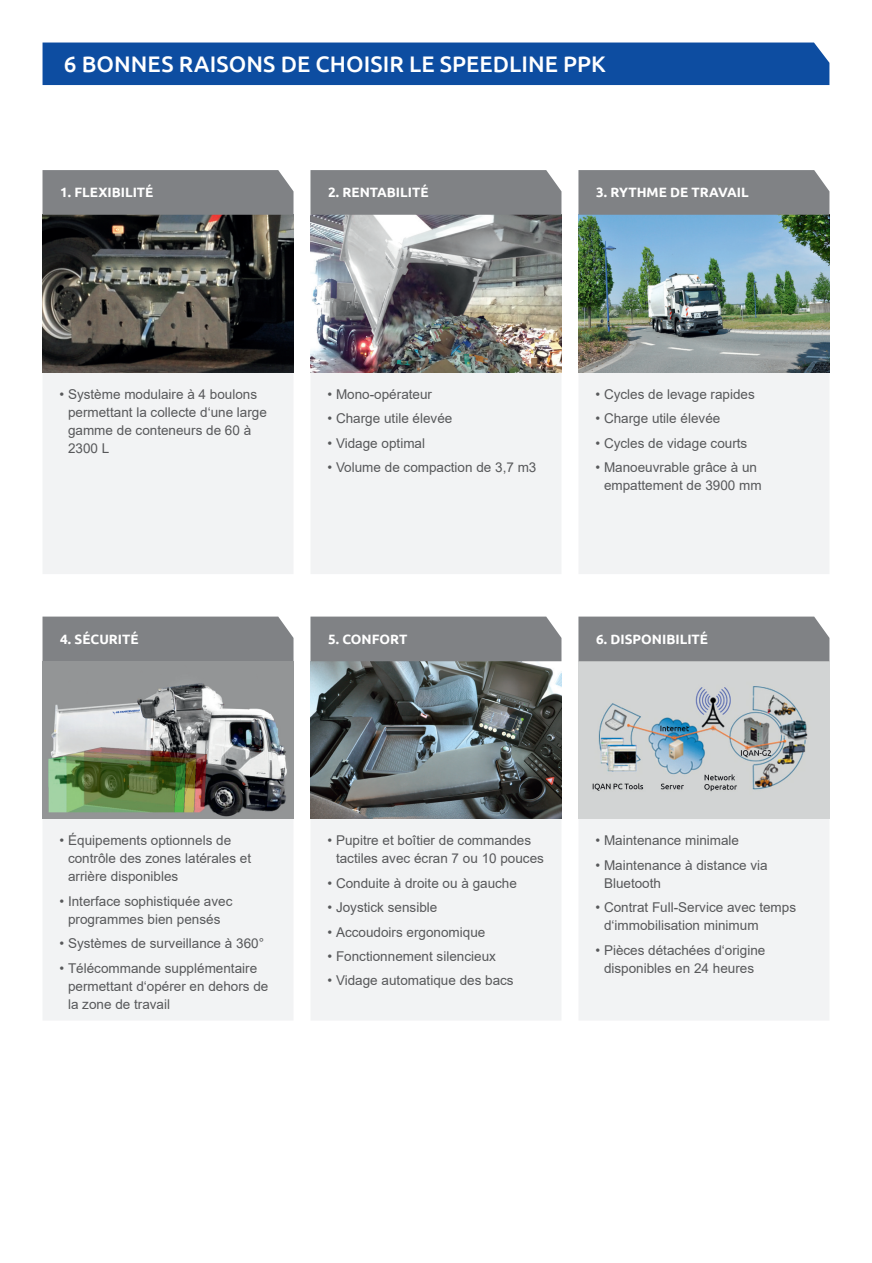
<style>
.page{position:relative;width:872px;height:1263px;background:#fff}
.page>*{position:absolute;margin:0;border:0;box-sizing:border-box;transform-origin:0 0}
.h2_links{font:500 22.5px "Ubuntu";letter-spacing:.005em;color:#fff}
.copy_9_12_aufzaehlun{font:13.5px/18px "Arial";color:#57585a}
.t1{font:700 13.5px "Ubuntu";color:#fff}
</style>
<div class="page">
<div style="left:43px;top:43px;width:786px;height:42px;background:#0d4da1"></div>
<div style="left:579px;top:819px;width:250px;height:201px;background:#f2f3f4"></div>
<img style="left:578px;top:661px;width:251px;height:158px">
<div style="left:578px;top:617px;width:251px;height:44px;background:#808285"></div>
<div style="left:311px;top:819px;width:250px;height:201px;background:#f2f3f4"></div>
<div style="left:43px;top:819px;width:250px;height:201px;background:#f2f3f4"></div>
<img style="left:310px;top:661px;width:251px;height:158px">
<div style="left:310px;top:617px;width:251px;height:44px;background:#808285"></div>
<div style="left:578px;top:372px;width:251px;height:202px;background:#f2f3f4"></div>
<div style="left:43px;top:617px;width:250px;height:44px;background:#808285"></div>
<div style="left:310px;top:372px;width:251px;height:202px;background:#f2f3f4"></div>
<img style="left:578px;top:215px;width:251px;height:157px">
<div style="left:43px;top:372px;width:250px;height:202px;background:#f2f3f4"></div>
<img style="left:43px;top:215px;width:250px;height:157px">
<div style="left:43px;top:170px;width:250px;height:45px;background:#808285"></div>
<div style="left:578px;top:170px;width:251px;height:45px;background:#808285"></div>
<img style="left:310px;top:215px;width:251px;height:157px">
<div style="left:310px;top:170px;width:251px;height:45px;background:#808285"></div>
<img style="left:43px;top:661px;width:250px;height:158px">
<p class="h2_links" style="left:64px;top:50px;width:543px">6 BONNES RAISONS DE CHOISIR LE SPEEDLINE PPK</p>
<p class="t1" style="left:60px;top:184px;width:95px">1. FLEXIBILITÉ</p>
<p class="t1" style="left:328px;top:184px;width:102px">2. RENTABILITÉ</p>
<p class="t1" style="left:596px;top:184px;width:154px">3. RYTHME DE TRAVAIL</p>
<p class="copy_9_12_aufzaehlun" style="left:68px;top:385px;width:200px;text-indent:-9px">• Système modulaire à 4 boulons permettant la collecte d‘une large gamme de conteneurs de 60 à<br>2300 L</p>
<p class="t1" style="left:60px;top:631px;width:80px">4. SÉCURITÉ</p>
<p class="copy_9_12_aufzaehlun" style="left:327px;top:385px;width:106px">• Mono-opérateur</p>
<p class="copy_9_12_aufzaehlun" style="left:327px;top:409px;width:126px">• Charge utile élevée</p>
<p class="copy_9_12_aufzaehlun" style="left:327px;top:434px;width:99px">• Vidage optimal</p>
<p class="copy_9_12_aufzaehlun" style="left:327px;top:458px;width:210px">• Volume de compaction de 3,7 m3</p>
<p class="t1" style="left:328px;top:631px;width:80px">5. CONFORT</p>
<p class="copy_9_12_aufzaehlun" style="left:595px;top:385px;width:161px">• Cycles de levage rapides</p>
<p class="copy_9_12_aufzaehlun" style="left:595px;top:409px;width:126px">• Charge utile élevée</p>
<p class="copy_9_12_aufzaehlun" style="left:595px;top:434px;width:153px">• Cycles de vidage courts</p>
<p class="copy_9_12_aufzaehlun" style="left:604px;top:458px;width:159px;text-indent:-9px">• Manoeuvrable grâce à un empattement de 3900 mm</p>
<p class="t1" style="left:596px;top:631px;width:113px">6. DISPONIBILITÉ</p>
<p class="copy_9_12_aufzaehlun" style="left:68px;top:832px;width:185px;text-indent:-9px">• Équipements optionnels de contrôle des zones latérales et arrière disponibles</p>
<p class="copy_9_12_aufzaehlun" style="left:60px;top:892px;width:174px;text-align:center">• Interface sophistiquée avec programmes bien pensés</p>
<p class="copy_9_12_aufzaehlun" style="left:60px;top:934px;width:206px">• Systèmes de surveillance à 360°</p>
<p class="copy_9_12_aufzaehlun" style="left:68px;top:959px;width:202px;text-indent:-9px">• Télécommande supplémentaire permettant d‘opérer en dehors de la zone de travail</p>
<p class="copy_9_12_aufzaehlun" style="left:336px;top:832px;width:209px;text-indent:-9px">• Pupitre et boîtier de commandes tactiles avec écran 7 ou 10 pouces</p>
<p class="copy_9_12_aufzaehlun" style="left:327px;top:874px;width:191px">• Conduite à droite ou à gauche</p>
<p class="copy_9_12_aufzaehlun" style="left:327px;top:898px;width:111px">• Joystick sensible</p>
<p class="copy_9_12_aufzaehlun" style="left:327px;top:923px;width:159px">• Accoudoirs ergonomique</p>
<p class="copy_9_12_aufzaehlun" style="left:327px;top:947px;width:170px">• Fonctionnement silencieux</p>
<p class="copy_9_12_aufzaehlun" style="left:327px;top:971px;width:188px">• Vidage automatique des bacs</p>
<p class="copy_9_12_aufzaehlun" style="left:595px;top:832px;width:145px">• Maintenance minimale</p>
<p class="copy_9_12_aufzaehlun" style="left:604px;top:856px;width:165px;text-indent:-9px">• Maintenance à distance via<br>Bluetooth</p>
<p class="copy_9_12_aufzaehlun" style="left:604px;top:898px;width:194px;text-indent:-9px">• Contrat Full-Service avec temps d‘immobilisation minimum</p>
<p class="copy_9_12_aufzaehlun" style="left:595px;top:941px;width:171px;text-align:center">• Pièces détachées d‘origine disponibles en 24 heures</p>
</div>
